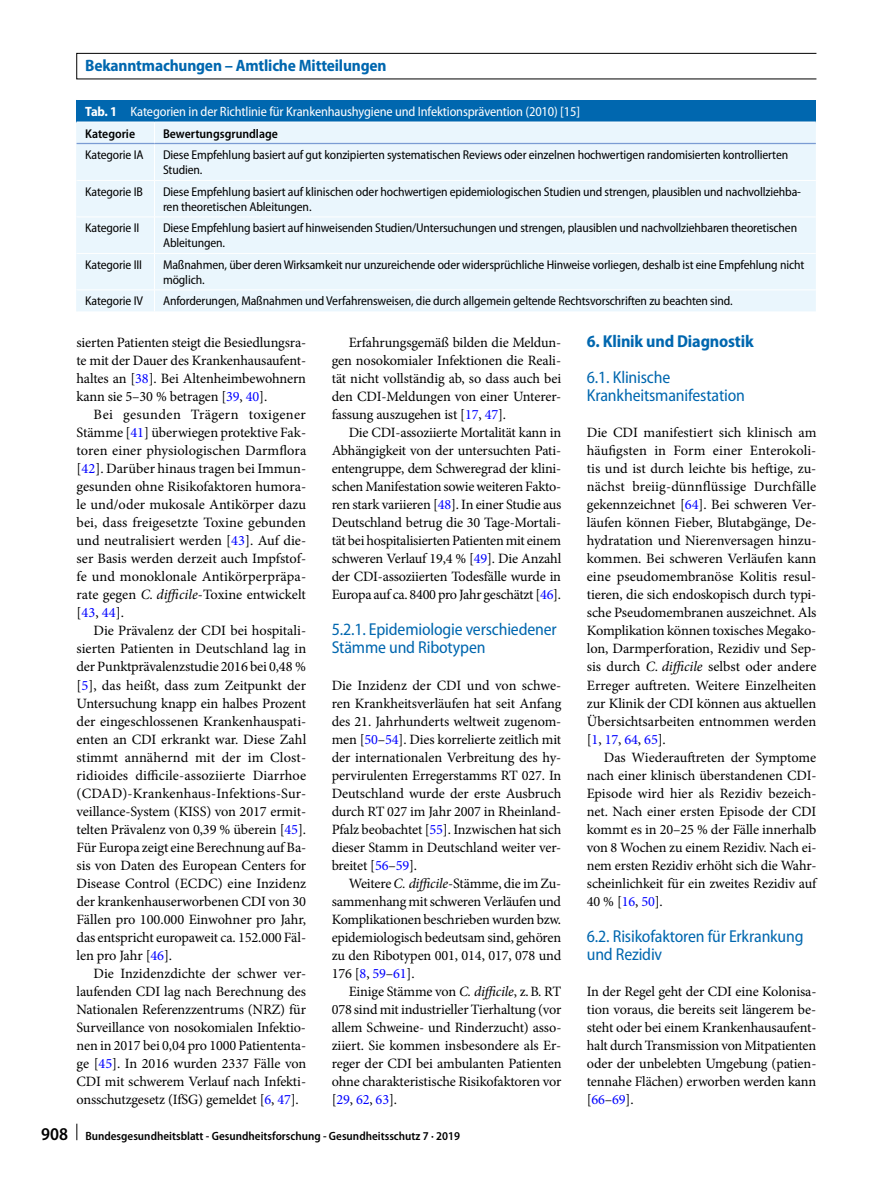
<style>
.page{position:relative;width:893px;height:1187px;background:#fff}
.page>*{position:absolute;margin:0;border:0;box-sizing:border-box;transform-origin:0 0}
.t1{font:semi-condensed 17.25px/18px "Myriad Pro";letter-spacing:-.01em;color:#0067af}
.t2{font:700 semi-condensed 17.25px "Myriad Pro";letter-spacing:-.01em;color:#0067af}
.t3{font:700 semi-condensed 16.5px "Myriad Pro";letter-spacing:-.01em;color:#0067af}
.t4{font:14.25px/18px "Minion Pro";letter-spacing:-.01em;color:#000;text-align:justify}
.t5{font:semi-condensed 13.5px "Myriad Pro";letter-spacing:-.01em;color:#fff}
.t6{font:semi-condensed 12.75px/15px "Myriad Pro";letter-spacing:-.01em;color:#000}
.t7{font:600 semi-condensed 12.75px "Myriad Pro";color:#000}
.t8{font:600 semi-condensed 12px "Myriad Pro";color:#000}
.s1{font-weight:700}
.s2{color:#00f}
.s3{font-style:italic}
.s4{font-size:18px}
</style>
<div class="page">
<svg style="left:77px;top:1123px;width:1px;height:17px"></svg>
<div style="left:77px;top:53px;width:740px;height:26px;border:1px solid #000"></div>
<div style="left:77px;top:100px;width:739px;height:22px;background:#0067af"></div>
<div style="left:77px;top:123px;width:739px;height:188px;background:#eaf6fd"></div>
<hr style="left:76px;top:144px;width:1px;height:36px;background:#eaf6fd">
<hr style="left:77px;top:180px;width:77px;height:1px;background:#fff">
<hr style="left:76px;top:181px;width:1px;height:36px;background:#eaf6fd">
<hr style="left:77px;top:217px;width:77px;height:1px;background:#fff">
<hr style="left:76px;top:217px;width:1px;height:36px;background:#eaf6fd">
<hr style="left:77px;top:253px;width:77px;height:1px;background:#fff">
<hr style="left:76px;top:253px;width:1px;height:37px;background:#eaf6fd">
<hr style="left:154px;top:144px;width:1px;height:36px;background:#fff">
<hr style="left:154px;top:180px;width:662px;height:1px;background:#fff">
<hr style="left:154px;top:181px;width:1px;height:36px;background:#fff">
<hr style="left:154px;top:217px;width:662px;height:1px;background:#fff">
<hr style="left:154px;top:217px;width:1px;height:36px;background:#fff">
<hr style="left:154px;top:253px;width:662px;height:1px;background:#fff">
<hr style="left:154px;top:253px;width:1px;height:37px;background:#fff">
<hr style="left:77px;top:289px;width:77px;height:1px;background:#fff">
<svg style="left:76px;top:290px;width:1px;height:21px"></svg>
<hr style="left:154px;top:289px;width:662px;height:1px;background:#fff">
<svg style="left:154px;top:290px;width:1px;height:21px"></svg>
<hr style="left:77px;top:143px;width:77px;height:1px;background:#7b9cd3">
<svg style="left:154px;top:123px;width:1px;height:20px"></svg>
<hr style="left:154px;top:143px;width:662px;height:1px;background:#7b9cd3">
<svg style="left:76px;top:100px;width:1px;height:43px"></svg>
<p class="t3" style="left:85px;top:56px;width:303px">Bekanntmachungen – Amtliche Mitteilungen</p>
<p class="t5" style="left:85px;top:104px;width:496px"><span class="s1">Tab. 1</span> Kategorien in der Richtlinie für Krankenhaushygiene und Infektionsprävention (2010) [15]</p>
<p class="t7" style="left:85px;top:126px;width:51px">Kategorie</p>
<p class="t7" style="left:163px;top:126px;width:116px">Bewertungsgrundlage</p>
<p class="t6" style="left:85px;top:148px;width:60px">Kategorie IA</p>
<p class="t6" style="left:163px;top:148px;width:627px">Diese Empfehlung basiert auf gut konzipierten systematischen Reviews oder einzelnen hochwertigen randomisierten kontrollierten<br>Studien.</p>
<p class="t6" style="left:85px;top:184px;width:59px">Kategorie IB</p>
<p class="t6" style="left:163px;top:184px;width:640px">Diese Empfehlung basiert auf klinischen oder hochwertigen epidemiologischen Studien und strengen, plausiblen und nachvollziehba&shy;ren theoretischen Ableitungen.</p>
<p class="t6" style="left:85px;top:221px;width:56px">Kategorie II</p>
<p class="t6" style="left:163px;top:221px;width:636px">Diese Empfehlung basiert auf hinweisenden Studien/Untersuchungen und strengen, plausiblen und nachvollziehbaren theoretischen<br>Ableitungen.</p>
<p class="t6" style="left:85px;top:257px;width:58px">Kategorie III</p>
<p class="t6" style="left:163px;top:257px;width:643px">Maßnahmen, über deren Wirksamkeit nur unzureichende oder widersprüchliche Hinweise vorliegen, deshalb ist eine Empfehlung nicht möglich.</p>
<p class="t6" style="left:85px;top:294px;width:59px">Kategorie IV</p>
<p class="t6" style="left:163px;top:294px;width:571px">Anforderungen, Maßnahmen und Verfahrensweisen, die durch allgemein geltende Rechtsvorschriften zu beachten sind.</p>
<p class="t4" style="left:77px;top:334px;width:231px">sierten Patienten steigt die Besiedlungsra&shy;te mit der Dauer des Krankenhausaufent&shy;haltes an [<span class="s2">38</span>]. Bei Altenheimbewohnern kann sie 5–30 % betragen [<span class="s2">39</span>, <span class="s2">40</span>].</p>
<p class="t4" style="left:77px;top:406px;width:231px;text-indent:17px">Bei gesunden Trägern toxigener Stämme [<span class="s2">41</span>] überwiegen protektive Fak&shy;toren einer physiologischen Darmflora [<span class="s2">42</span>]. Darüber hinaus tragen bei Immun&shy;gesunden ohne Risikofaktoren humora&shy;le und/oder mukosale Antikörper dazu bei, dass freigesetzte Toxine gebunden und neutralisiert werden [<span class="s2">43</span>]. Auf die&shy;ser Basis werden derzeit auch Impfstof&shy;fe und monoklonale Antikörperpräpa&shy;rate gegen <span class="s3">C. difficile</span>-Toxine entwickelt [<span class="s2">43</span>, <span class="s2">44</span>].</p>
<p class="t4" style="left:77px;top:622px;width:231px;text-indent:17px">Die Prävalenz der CDI bei hospitali&shy;sierten Patienten in Deutschland lag in der Punktprävalenzstudie 2016 bei 0,48 % [<span class="s2">5</span>], das heißt, dass zum Zeitpunkt der Untersuchung knapp ein halbes Prozent der eingeschlossenen Krankenhauspati&shy;enten an CDI erkrankt war. Diese Zahl stimmt annähernd mit der im Clost&shy;ridioides difficile-assoziierte Diarrhoe (CDAD)-Krankenhaus-Infektions-Sur&shy;veillance-System (KISS) von 2017 ermit&shy;telten Prävalenz von 0,39 % überein [<span class="s2">45</span>].<br>Für Europa zeigt eine Berechnung auf Ba&shy;sis von Daten des European Centers for Disease Control (ECDC) eine Inzidenz der krankenhauserworbenen CDI von 30<br>Fällen pro 100.000 Einwohner pro Jahr, das entspricht europaweit ca. 152.000 Fäl&shy;len pro Jahr [<span class="s2">46</span>].</p>
<p class="t4" style="left:77px;top:964px;width:231px;text-indent:17px">Die Inzidenzdichte der schwer ver&shy;laufenden CDI lag nach Berechnung des Nationalen Referenzzentrums (NRZ) für Surveillance von nosokomialen Infektio&shy;nen in 2017 bei 0,04 pro 1000 Patiententa&shy;ge [<span class="s2">45</span>]. In 2016 wurden 2337 Fälle von CDI mit schwerem Verlauf nach Infekti&shy;onsschutzgesetz (IfSG) gemeldet [<span class="s2">6</span>, <span class="s2">47</span>].</p>
<p class="t4" style="left:332px;top:334px;width:231px;text-indent:17px">Erfahrungsgemäß bilden die Meldun&shy;gen nosokomialer Infektionen die Reali&shy;tät nicht vollständig ab, so dass auch bei den CDI-Meldungen von einer Unterer&shy;fassung auszugehen ist [<span class="s2">17</span>, <span class="s2">47</span>].</p>
<p class="t4" style="left:332px;top:424px;width:231px;text-indent:17px">Die CDI-assoziierte Mortalität kann in Abhängigkeit von der untersuchten Pati&shy;entengruppe, dem Schweregrad der klini&shy;schen Manifestation sowie weiteren Fakto&shy;ren stark variieren [<span class="s2">48</span>]. In einer Studie aus Deutschland betrug die 30 Tage-Mortali&shy;tät bei hospitalisierten Patienten mit einem schweren Verlauf 19,4 % [<span class="s2">49</span>]. Die Anzahl der CDI-assoziierten Todesfälle wurde in Europa auf ca. 8400 pro Jahr geschätzt [<span class="s2">46</span>].</p>
<p class="t1" style="left:332px;top:621px;width:227px">5.2.1. Epidemiologie verschiedener<br>Stämme und Ribotypen</p>
<p class="t4" style="left:332px;top:676px;width:231px">Die Inzidenz der CDI und von schwe&shy;ren Krankheitsverläufen hat seit Anfang des 21. Jahrhunderts weltweit zugenom&shy;men [<span class="s2">50</span>–<span class="s2">54</span>]. Dies korrelierte zeitlich mit der internationalen Verbreitung des hy&shy;pervirulenten Erregerstamms RT 027. In Deutschland wurde der erste Ausbruch durch RT 027 im Jahr 2007 in Rheinland-Pfalz beobachtet [<span class="s2">55</span>]. Inzwischen hat sich dieser Stamm in Deutschland weiter ver&shy;breitet [<span class="s2">56</span>–<span class="s2">59</span>].</p>
<p class="t4" style="left:332px;top:874px;width:231px;text-indent:17px">Weitere <span class="s3">C. difficile</span>-Stämme, die im Zu&shy;sammenhang mit schweren Verläufen und Komplikationen beschrieben wurden bzw. epidemiologisch bedeutsam sind, gehören zu den Ribotypen 001, 014, 017, 078 und 176 [<span class="s2">8</span>, <span class="s2">59</span>–<span class="s2">61</span>].</p>
<p class="t4" style="left:332px;top:982px;width:231px;text-indent:17px">Einige Stämme von <span class="s3">C. difficile</span>, z.B. RT 078 sind mit industrieller Tierhaltung (vor allem Schweine- und Rinderzucht) asso&shy;ziiert. Sie kommen insbesondere als Er&shy;reger der CDI bei ambulanten Patienten ohne charakteristische Risikofaktoren vor [<span class="s2">29</span>, <span class="s2">62</span>, <span class="s2">63</span>].</p>
<p class="t8" style="left:41px;top:1129px;width:420px"><span class="s4">908</span> Bundesgesundheitsblatt - Gesundheitsforschung - Gesundheitsschutz 7 · 2019</p>
<p class="t2" style="left:587px;top:332px;width:168px">6. Klinik und Diagnostik</p>
<p class="t1" style="left:587px;top:369px;width:160px">6.1. Klinische<br>Krankheitsmanifestation</p>
<p class="t4" style="left:587px;top:424px;width:231px">Die CDI manifestiert sich klinisch am häufigsten in Form einer Enterokoli&shy;tis und ist durch leichte bis heftige, zu&shy;nächst breiig-dünnflüssige Durchfälle gekennzeichnet [<span class="s2">64</span>]. Bei schweren Ver&shy;läufen können Fieber, Blutabgänge, De&shy;hydratation und Nierenversagen hinzu&shy;kommen. Bei schweren Verläufen kann eine pseudomembranöse Kolitis resul&shy;tieren, die sich endoskopisch durch typi&shy;sche Pseudomembranen auszeichnet. Als Komplikation können toxisches Megako&shy;lon, Darmperforation, Rezidiv und Sep&shy;sis durch <span class="s3">C. difficile</span> selbst oder andere Erreger auftreten. Weitere Einzelheiten zur Klinik der CDI können aus aktuellen Übersichtsarbeiten entnommen werden [<span class="s2">1</span>, <span class="s2">17</span>, <span class="s2">64</span>, <span class="s2">65</span>].</p>
<p class="t4" style="left:587px;top:748px;width:231px;text-indent:17px">Das Wiederauftreten der Symptome nach einer klinisch überstandenen CDI-Episode wird hier als Rezidiv bezeich&shy;net. Nach einer ersten Episode der CDI kommt es in 20–25 % der Fälle innerhalb von 8 Wochen zu einem Rezidiv. Nach ei&shy;nem ersten Rezidiv erhöht sich die Wahr&shy;scheinlichkeit für ein zweites Rezidiv auf 40 % [<span class="s2">16</span>, <span class="s2">50</span>].</p>
<p class="t1" style="left:587px;top:927px;width:218px">6.2. Risikofaktoren für Erkrankung und Rezidiv</p>
<p class="t4" style="left:587px;top:982px;width:231px">In der Regel geht der CDI eine Kolonisa&shy;tion voraus, die bereits seit längerem be&shy;steht oder bei einem Krankenhausaufent&shy;halt durch Transmission von Mitpatienten oder der unbelebten Umgebung (patien&shy;tennahe Flächen) erworben werden kann [<span class="s2">66</span>–<span class="s2">69</span>].</p>
</div>
